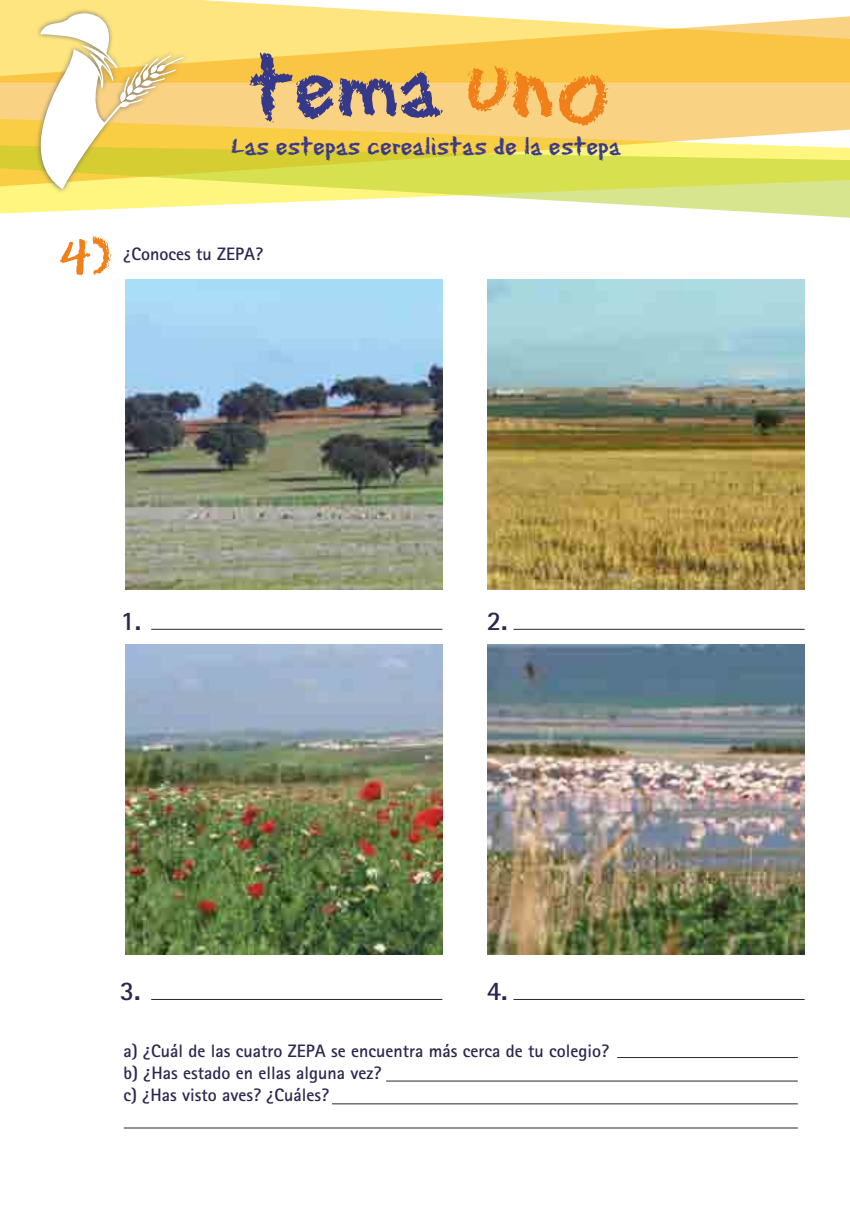
<style>
.page{position:relative;width:850px;height:1221px;background:#fff}
.page>*{position:absolute;margin:0;border:0;box-sizing:border-box;transform-origin:0 0}
.t1{font:95.7px "Eraser Dust";color:#36388a}
.t2{font:57.6px "Eraser Dust";color:#f0801a}
.t3{font:27px "Eraser Dust";color:#36388a}
.t4{font:700 27px "AT Rotis Sans Serif";color:#2b264f}
.t5{font:700 18px/22px "AT Rotis Sans Serif";color:#2b264f}
</style>
<div class="page">
<svg style="left:0;top:0;width:465px;height:16px;fill:#ffe580"></svg>
<svg style="left:0;top:16px;width:850px;height:129px;background:#fbd370"></svg>
<svg style="left:0;top:145px;width:850px;height:73px"></svg>
<img style="left:35px;top:8px;width:154px;height:186px">
<svg style="left:22px;top:10px;width:162px;height:179px"></svg>
<img style="left:126px;top:279px;width:316px;height:311px">
<img style="left:126px;top:644px;width:316px;height:311px">
<img style="left:488px;top:279px;width:317px;height:311px">
<img style="left:488px;top:644px;width:317px;height:311px">
<hr style="left:151px;top:629px;width:291px;height:1px;background:#292929">
<hr style="left:151px;top:999px;width:291px;height:1px;background:#292929">
<hr style="left:513px;top:629px;width:292px;height:1px;background:#292929">
<hr style="left:513px;top:999px;width:292px;height:1px;background:#292929">
<hr style="left:617px;top:1057px;width:181px;height:1px;background:#292929">
<hr style="left:386px;top:1080px;width:412px;height:1px;background:#292929">
<hr style="left:332px;top:1103px;width:466px;height:1px;background:#292929">
<hr style="left:124px;top:1127px;width:674px;height:1px;background:#292929">
<svg style="left:463px;top:62px;width:148px;height:66px;background:#facd6f"></svg>
<h1 class="t1" style="left:247px;top:54px;width:194px;rotate:-1deg">tema</h1>
<h3 class="t3" style="left:231px;top:136px;width:391px">Las estepas cerealistas de la estepa</h3>
<h2 class="t2" style="left:59px;top:236px;width:54px">4)</h2>
<p class="t5" style="left:124px;top:244px;width:141px">¿Conoces tu ZEPA?</p>
<h3 class="t4" style="left:120px;top:610px;width:23px">1.</h3>
<h3 class="t4" style="left:487px;top:610px;width:23px">2.</h3>
<h3 class="t4" style="left:120px;top:980px;width:23px">3.</h3>
<h3 class="t4" style="left:487px;top:980px;width:23px">4.</h3>
<p class="t5" style="left:124px;top:1042px;width:487px">a) ¿Cuál de las cuatro ZEPA se encuentra más cerca de tu colegio? b) ¿Has estado en ellas alguna vez?<br>c) ¿Has visto aves? ¿Cuáles?</p>
</div>
